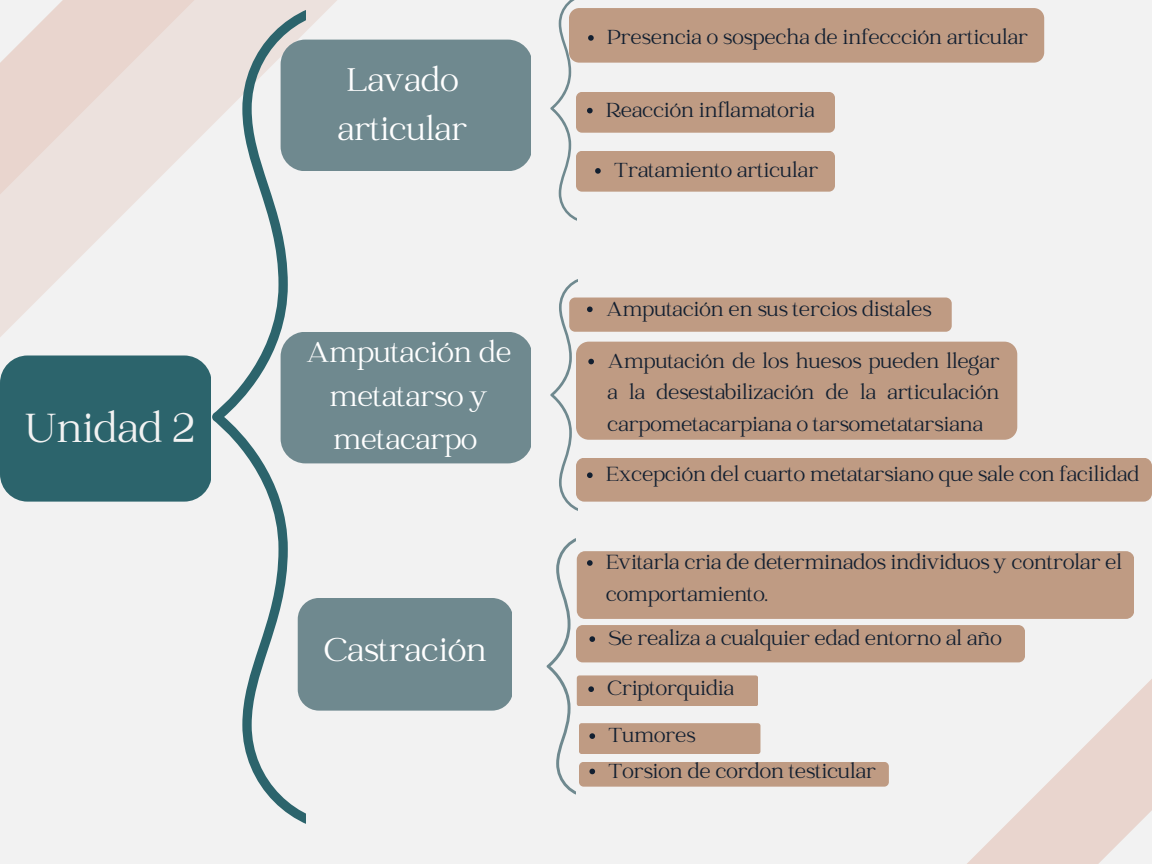
<style>
.page{position:relative;width:1152px;height:864px;background:#f2f2f2}
.page>*{position:absolute;margin:0;border:0;box-sizing:border-box;transform-origin:0 0}
.t1{font:45px "Catchy Mager";color:#f2f2f2}
.t2{font:36px/49.5px "Catchy Mager";color:#fff}
.t3{font:31.8px/43.7px "Catchy Mager";color:#fff;text-align:center}
.t4{font:22.5px/31.5px "Catchy Mager";color:#121f30}
</style>
<div class="page">
<svg style="left:0;top:0;width:337px;height:337px"></svg>
<svg style="left:0;top:0;width:195px;height:204px;background:#ebddd8"></svg>
<svg style="left:212px;top:0;width:93px;height:824px"></svg>
<div style="left:0;top:356px;width:211px;height:146px;background:#2c646c;border-radius:28px"></div>
<div style="left:298px;top:598px;width:214px;height:113px;background:#6f898f;border-radius:21px"></div>
<svg style="left:550px;top:0;width:26px;height:221px"></svg>
<svg style="left:547px;top:279px;width:30px;height:516px"></svg>
<svg style="left:967px;top:679px;width:185px;height:185px"></svg>
<div style="left:281px;top:332px;width:250px;height:131px;background:#6f898f;border-radius:25px"></div>
<div style="left:281px;top:40px;width:250px;height:131px;background:#6f898f;border-radius:25px"></div>
<div style="left:569px;top:8px;width:475px;height:55px;background:#bf9b83;border-radius:10px"></div>
<svg style="left:588px;top:35px;width:6px;height:6px"></svg>
<div style="left:576px;top:92px;width:259px;height:41px;background:#bf9b83;border-radius:6px"></div>
<svg style="left:587px;top:108px;width:6px;height:5px"></svg>
<div style="left:576px;top:151px;width:259px;height:41px;background:#bf9b83;border-radius:6px"></div>
<svg style="left:595px;top:168px;width:6px;height:6px"></svg>
<div style="left:569px;top:298px;width:383px;height:34px;background:#bf9b83;border-radius:6px"></div>
<svg style="left:587px;top:307px;width:6px;height:5px"></svg>
<div style="left:576px;top:342px;width:441px;height:98px;background:#bf9b83;border-radius:13px"></div>
<svg style="left:588px;top:359px;width:6px;height:5px"></svg>
<div style="left:576px;top:458px;width:576px;height:44px;background:#bf9b83;border-radius:8px"></div>
<svg style="left:587px;top:472px;width:6px;height:6px"></svg>
<div style="left:577px;top:551px;width:557px;height:68px;background:#bf9b83;border-radius:8px"></div>
<svg style="left:587px;top:560px;width:6px;height:6px"></svg>
<div style="left:576px;top:625px;width:449px;height:37px;background:#bf9b83;border-radius:7px"></div>
<svg style="left:589px;top:636px;width:6px;height:6px"></svg>
<div style="left:577px;top:675px;width:181px;height:31px;background:#bf9b83;border-radius:3px"></div>
<svg style="left:588px;top:686px;width:6px;height:6px"></svg>
<div style="left:579px;top:723px;width:181px;height:31px;background:#bf9b83;border-radius:3px"></div>
<svg style="left:589px;top:733px;width:6px;height:6px"></svg>
<div style="left:579px;top:762px;width:310px;height:25px;background:#bf9b83;border-radius:5px"></div>
<svg style="left:589px;top:769px;width:6px;height:5px"></svg>
<h1 class="t1" style="left:25px;top:406px;width:171px">Unidad 2</h1>
<h2 class="t2" style="left:338px;top:57px;width:131px">Lavado articular</h2>
<h3 class="t3" style="left:306px;top:333px;width:207px">Amputación de metatarso y metacarpo</h3>
<h2 class="t2" style="left:324px;top:628px;width:164px">Castración</h2>
<p class="t4" style="left:607px;top:23px;width:423px">Presencia o sospecha de infeccción articular</p>
<p class="t4" style="left:606px;top:96px;width:210px">Reacción inflamatoria</p>
<p class="t4" style="left:614px;top:156px;width:206px">Tratamiento articular</p>
<p class="t4" style="left:606px;top:294px;width:327px">Amputación en sus tercios distales</p>
<p class="t4" style="left:607px;top:347px;width:394px;text-align:justify">Amputación de los huesos pueden llegar a la desestabilización de la articulación carpometacarpiana o tarsometatarsiana</p>
<p class="t4" style="left:606px;top:460px;width:535px">Excepción del cuarto metatarsiano que sale con facilidad</p>
<p class="t4" style="left:606px;top:548px;width:518px">Evitarla cria de determinados individuos y controlar el comportamiento.</p>
<p class="t4" style="left:609px;top:624px;width:395px">Se realiza a cualquier edad entorno al año</p>
<p class="t4" style="left:607px;top:667px;width:128px;line-height:47px">Criptorquidia<br>Tumores</p>
<p class="t4" style="left:609px;top:757px;width:269px">Torsion de cordon testicular</p>
</div>
